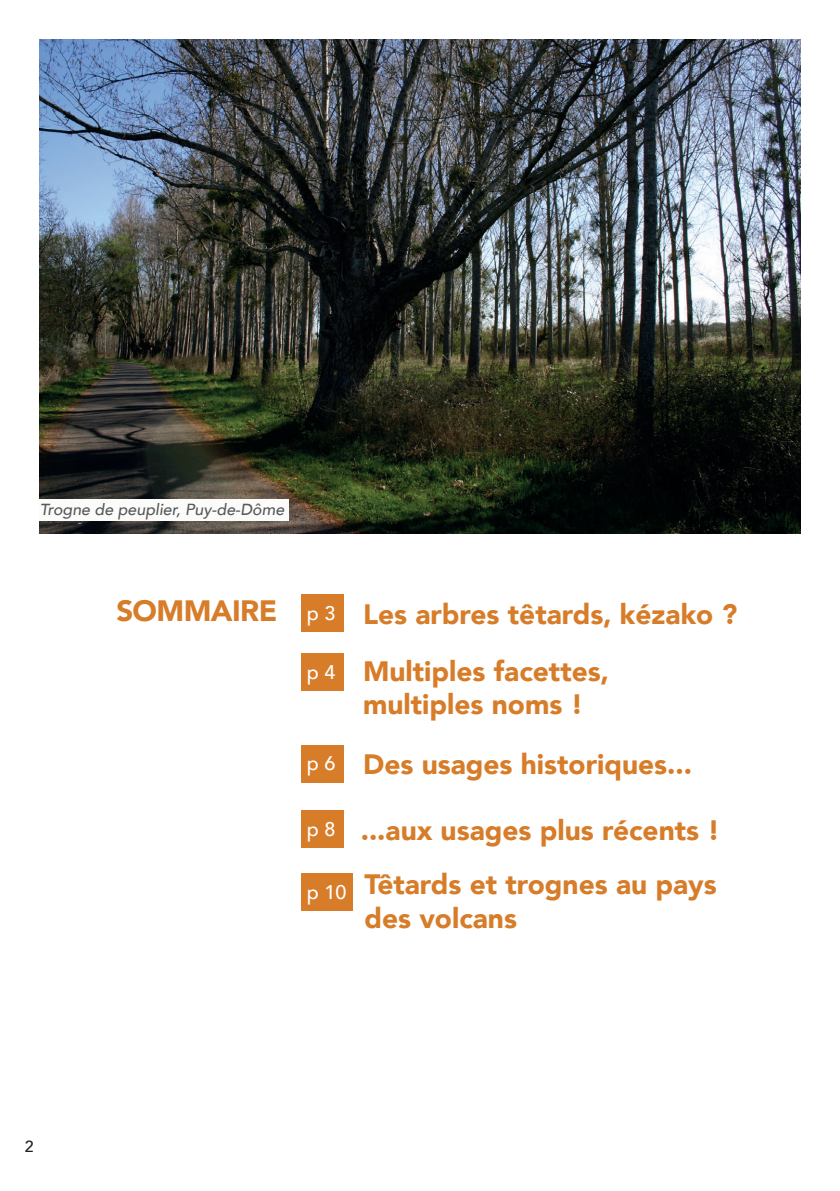
<style>
.page{position:relative;width:840px;height:1191px;background:#fff}
.page>*{position:absolute;margin:0;border:0;box-sizing:border-box;transform-origin:0 0}
.t1{font:900 28px/57px "Avenir";color:#d77c29}
.t2{font:italic 500 16px "Avenir";color:#57585a}
.t3{font:500 16px "Avenir";color:#231f20}
.s1{font-size:29.4px}
.s2{font-weight:500;font-size:19.8px;color:#fff}
</style>
<div class="page">
<div style="left:301px;top:594px;width:42px;height:38px;background:#d77c29"></div>
<div style="left:301px;top:653px;width:42px;height:38px;background:#d77c29"></div>
<div style="left:301px;top:745px;width:42px;height:37px;background:#d77c29"></div>
<div style="left:301px;top:810px;width:42px;height:37px;background:#d77c29"></div>
<div style="left:301px;top:873px;width:51px;height:37px;background:#d77c29"></div>
<img style="left:40px;top:40px;width:759px;height:493px">
<div style="left:40px;top:499px;width:249px;height:21px;background:#fbfbfa"></div>
<p class="t2" style="left:40px;top:500px;width:246px">Trogne de peuplier, Puy-de-Dôme</p>
<p class="t1" style="left:307px;top:585px;width:431px;text-indent:-190px"><span class="s1">SOMMAIRE</span> <span class="s2">p 3</span> Les arbres têtards, kézako ? <span class="s2">p 4</span> Multiples facettes,</p>
<p class="t1" style="left:307px;top:674px;width:386px;line-height:60px;text-indent:56px">multiples noms !<br><span class="s2">p 6</span> Des usages historiques...</p>
<p class="t1" style="left:307px;top:802px;width:414px;line-height:54.2px"><span class="s2">p 8</span> ...aux usages plus récents ! <sub>p</sub> <sub>10</sub> Têtards et trognes au pays</p>
<p class="t1" style="left:364px;top:888px;width:154px">des volcans</p>
<p class="t3" style="left:25px;top:1132px;width:10px">2</p>
</div>
